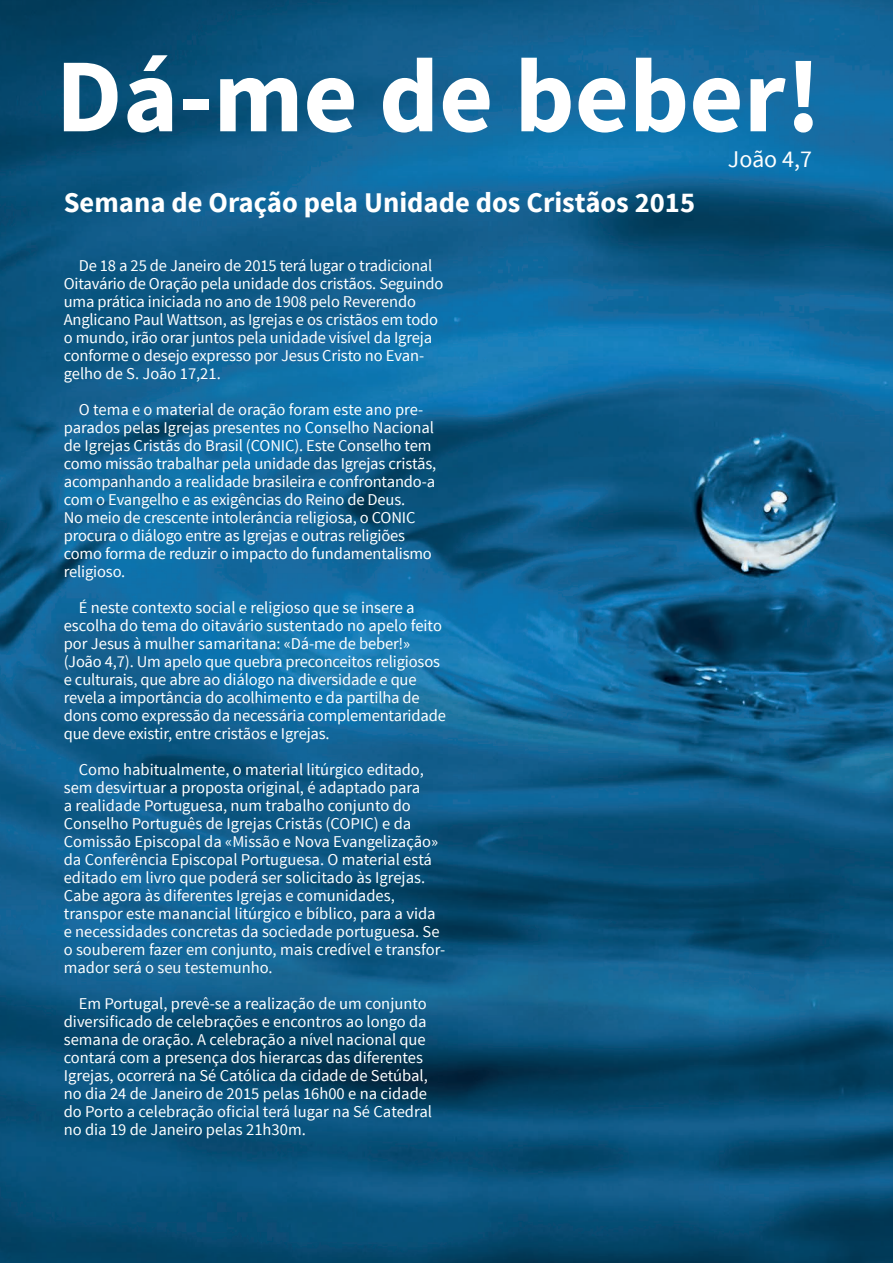
<style>
.page{position:relative;width:893px;height:1263px;background:#fff}
.page>*{position:absolute;margin:0;border:0;box-sizing:border-box;transform-origin:0 0}
.t1{font:700 105px "Source Sans Pro";color:#fff}
.t2{font:700 28.5px "Source Sans Pro";color:#fff}
.t3{font:24px "Source Sans Pro";color:#fff}
.t4{font:16.5px/18px "Source Sans Pro";letter-spacing:-.01em;color:#fff}
</style>
<div class="page">
<img style="left:0;top:0;width:548px;height:523px">
<img style="left:548px;top:0;width:345px;height:899px">
<img style="left:0;top:523px;width:549px;height:740px">
<img style="left:548px;top:899px;width:345px;height:364px">
<h1 class="t1" style="left:56px;top:29px;width:767px">Dá-me de beber!</h1>
<h2 class="t2" style="left:64px;top:185px;width:633px">Semana de Oração pela Unidade dos Cristãos 2015</h2>
<p class="t4" style="left:64px;top:257px;width:381px;text-indent:15px">De 18 a 25 de Janeiro de 2015 terá lugar o tradicional Oitavário de Oração pela unidade dos cristãos. Seguindo uma prática iniciada no ano de 1908 pelo Reverendo Anglicano Paul Wattson, as Igrejas e os cristãos em todo o mundo, irão orar juntos pela unidade visível da Igreja conforme o desejo expresso por Jesus Cristo no Evan&shy;gelho de S. João 17,21.</p>
<p class="t4" style="left:64px;top:401px;width:374px;text-indent:15px">O tema e o material de oração foram este ano pre&shy;parados pelas Igrejas presentes no Conselho Nacional de Igrejas Cristãs do Brasil (CONIC). Este Conselho tem como missão trabalhar pela unidade das Igrejas cristãs, acompanhando a realidade brasileira e confrontando-a com o Evangelho e as exigências do Reino de Deus.<br>No meio de crescente intolerância religiosa, o CONIC procura o diálogo entre as Igrejas e outras religiões como forma de reduzir o impacto do fundamentalismo religioso.</p>
<p class="t4" style="left:64px;top:599px;width:384px;text-indent:15px">É neste contexto social e religioso que se insere a escolha do tema do oitavário sustentado no apelo feito por Jesus à mulher samaritana: «Dá-me de beber!» (João 4,7). Um apelo que quebra preconceitos religiosos e culturais, que abre ao diálogo na diversidade e que revela a importância do acolhimento e da partilha de dons como expressão da necessária complementaridade que deve existir, entre cristãos e Igrejas.</p>
<p class="t4" style="left:64px;top:761px;width:383px;text-indent:15px">Como habitualmente, o material litúrgico editado, sem desvirtuar a proposta original, é adaptado para<br>a realidade Portuguesa, num trabalho conjunto do Conselho Português de Igrejas Cristãs (COPIC) e da Comissão Episcopal da «Missão e Nova Evangelização» da Conferência Episcopal Portuguesa. O material está editado em livro que poderá ser solicitado às Igrejas.<br>Cabe agora às diferentes Igrejas e comunidades, transpor este manancial litúrgico e bíblico, para a vida e necessidades concretas da sociedade portuguesa. Se o souberem fazer em conjunto, mais credível e transfor&shy;mador será o seu testemunho.</p>
<p class="t4" style="left:64px;top:995px;width:370px;text-indent:15px">Em Portugal, prevê-se a realização de um conjunto diversificado de celebrações e encontros ao longo da semana de oração. A celebração a nível nacional que contará com a presença dos hierarcas das diferentes Igrejas, ocorrerá na Sé Católica da cidade de Setúbal, no dia 24 de Janeiro de 2015 pelas 16h00 e na cidade do Porto a celebração oficial terá lugar na Sé Catedral no dia 19 de Janeiro pelas 21h30m.</p>
<h3 class="t3" style="left:728px;top:144px;width:86px">João 4,7</h3>
</div>
